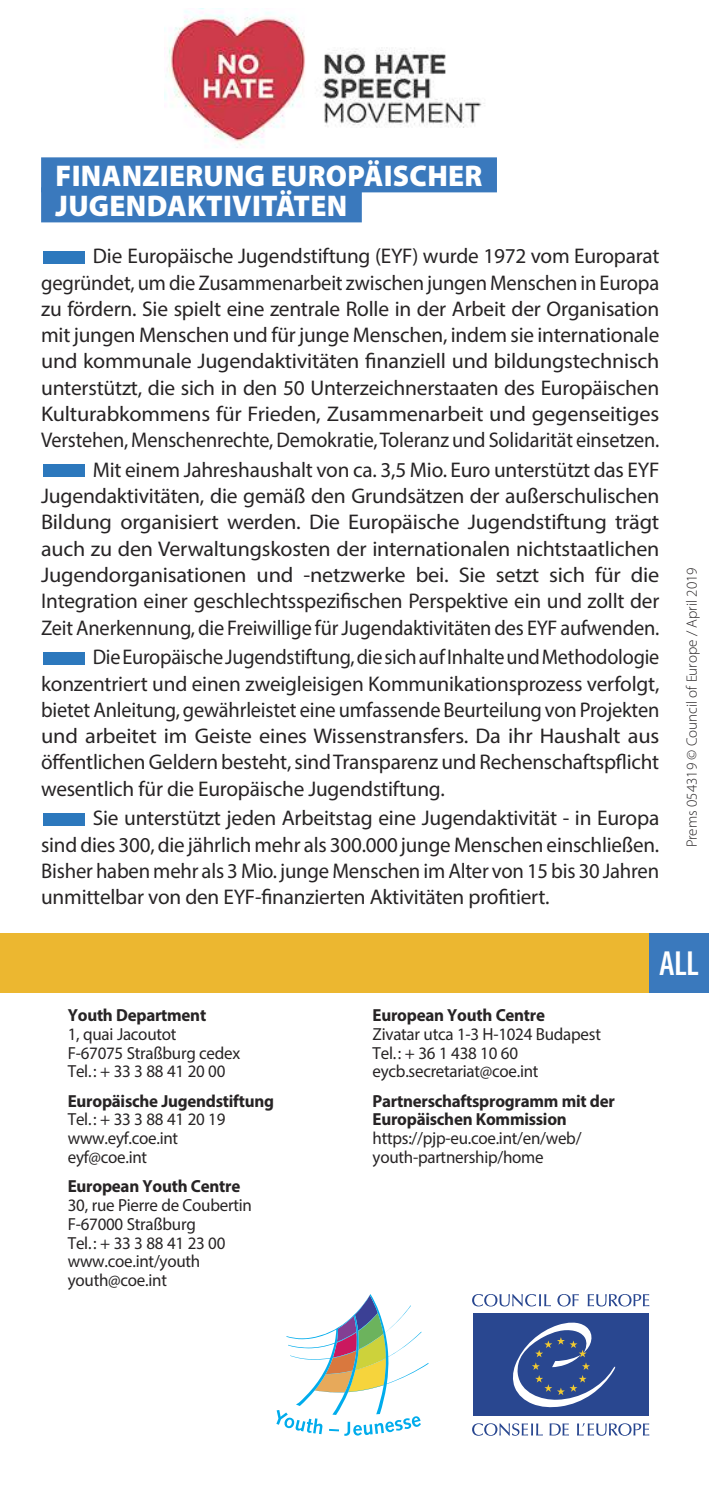
<style>
.page{position:relative;width:709px;height:1489px;background:#fff}
.page>*{position:absolute;margin:0;border:0;box-sizing:border-box;transform-origin:0 0}
.t1{font:600 condensed 35px "Myriad Pro";color:#fff}
.t2{font:900 30px/30px "Myriad Pro";letter-spacing:.01em;color:#fff}
.t3{font:21.25px/26.2px "Myriad Pro";letter-spacing:-.01em;color:#272425;text-align:justify}
.t4{font:21.25px/26.2px "Myriad Pro";letter-spacing:-.01em;color:#272425;text-align:justify;scale:.95 1}
.t5{font:17.5px/18.8px "Myriad Pro";letter-spacing:-.015em;color:#272425}
.t6{font:700 17.5px/18.8px "Myriad Pro";letter-spacing:-.015em;color:#272425}
.t7{font:300 15px "Myriad Pro";color:#272425}
.s1{color:#2c78bd}
</style>
<div class="page">
<img style="left:164px;top:9px;width:321px;height:139px">
<div style="left:0;top:933px;width:709px;height:59px;background:#ecb730"></div>
<div style="left:649px;top:933px;width:60px;height:59px;background:#3a79bd"></div>
<svg style="left:557px;top:1294px;width:22px;height:12px"></svg>
<svg style="left:587px;top:1294px;width:62px;height:12px"></svg>
<svg style="left:472px;top:1294px;width:79px;height:12px"></svg>
<svg style="left:577px;top:1423px;width:72px;height:12px"></svg>
<svg style="left:549px;top:1423px;width:20px;height:12px"></svg>
<svg style="left:472px;top:1423px;width:71px;height:12px"></svg>
<div style="left:473px;top:1313px;width:176px;height:102px;background:#294790"></div>
<svg style="left:513px;top:1322px;width:103px;height:85px"></svg>
<svg style="left:276px;top:1294px;width:152px;height:141px"></svg>
<div style="left:41px;top:157px;width:456px;height:35px;background:#3a79bd"></div>
<div style="left:41px;top:187px;width:321px;height:35px;background:#3a79bd"></div>
<h2 class="t2" style="left:56px;top:160px;width:428px">FINANZIERUNG EUROPÄISCHER<br>JUGENDAKTIVITÄTEN</h2>
<p class="t3" style="left:41px;top:245px;width:620px"><span class="s1">■</span>Die Europäische Jugendstiftung (EYF) wurde 1972 vom Europarat gegründet, um die Zusammenarbeit zwischen jungen Menschen in Europa zu fördern. Sie spielt eine zentrale Rolle in der Arbeit der Organisation mit jungen Menschen und für junge Menschen, indem sie internationale und kommunale Jugendaktivitäten finanziell und bildungstechnisch unterstützt, die sich in den 50 Unterzeichnerstaaten des Europäischen Kulturabkommens für Frieden, Zusammenarbeit und gegenseitiges Verstehen, Menschenrechte, Demokratie, Toleranz und Solidarität einsetzen.</p>
<p class="t3" style="left:41px;top:458px;width:619px"><span class="s1">■</span>Mit einem Jahreshaushalt von ca. 3,5 Mio. Euro unterstützt das EYF Jugendaktivitäten, die gemäß den Grundsätzen der außerschulischen Bildung organisiert werden. Die Europäische Jugendstiftung trägt auch zu den Verwaltungskosten der internationalen nichtstaatlichen Jugendorganisationen und -netzwerke bei. Sie setzt sich für die Integration einer geschlechtsspezifischen Perspektive ein und zollt der Zeit Anerkennung, die Freiwillige für Jugendaktivitäten des EYF aufwenden.</p>
<p class="t4" style="left:41px;top:645px;width:652px"><span class="s1">■</span>Die Europäische Jugendstiftung, die sich auf Inhalte und Methodologie konzentriert und einen zweigleisigen Kommunikationsprozess verfolgt, bietet Anleitung, gewährleistet eine umfassende Beurteilung von Projekten und arbeitet im Geiste eines Wissenstransfers. Da ihr Haushalt aus öffentlichen Geldern besteht, sind Transparenz und Rechenschaftspflicht wesentlich für die Europäische Jugendstiftung.</p>
<p class="t3" style="left:41px;top:806px;width:619px"><span class="s1">■</span>Sie unterstützt jeden Arbeitstag eine Jugendaktivität - in Europa sind dies 300, die jährlich mehr als 300.000 junge Menschen einschließen.<br>Bisher haben mehr als 3 Mio. junge Menschen im Alter von 15 bis 30 Jahren unmittelbar von den EYF-finanzierten Aktivitäten profitiert.</p>
<p class="t7" style="left:686px;top:847px;width:281px;rotate:-90deg">Prems 054319 © Council of Europe / April 2019</p>
<p class="t6" style="left:68px;top:1007px;width:140px">Youth Department</p>
<p class="t5" style="left:68px;top:1025px;width:174px">1, quai Jacoutot<br>F-67075 Straßburg cedex<br>Tel.: + 33 3 88 41 20 00</p>
<p class="t6" style="left:68px;top:1092px;width:208px">Europäische Jugendstiftung</p>
<p class="t5" style="left:68px;top:1111px;width:159px">Tel.: + 33 3 88 41 20 19 www.eyf.coe.int eyf@coe.int</p>
<p class="t6" style="left:68px;top:1178px;width:174px">European Youth Centre</p>
<p class="t5" style="left:68px;top:1197px;width:185px">30, rue Pierre de Coubertin<br>F-67000 Straßburg<br>Tel.: + 33 3 88 41 23 00 www.coe.int/youth youth@coe.int</p>
<p class="t6" style="left:372px;top:1007px;width:174px">European Youth Centre</p>
<p class="t5" style="left:372px;top:1025px;width:230px">Zivatar utca 1-3 H-1024 Budapest<br>Tel.: + 36 1 438 10 60 eycb.secretariat@coe.int</p>
<p class="t6" style="left:372px;top:1092px;width:244px">Partnerschaftsprogramm mit der<br>Europäischen Kommission</p>
<p class="t5" style="left:372px;top:1130px;width:210px">https://pjp-eu.coe.int/en/web/ youth-partnership/home</p>
<h1 class="t1" style="left:659px;top:942px;width:41px">ALL</h1>
</div>
